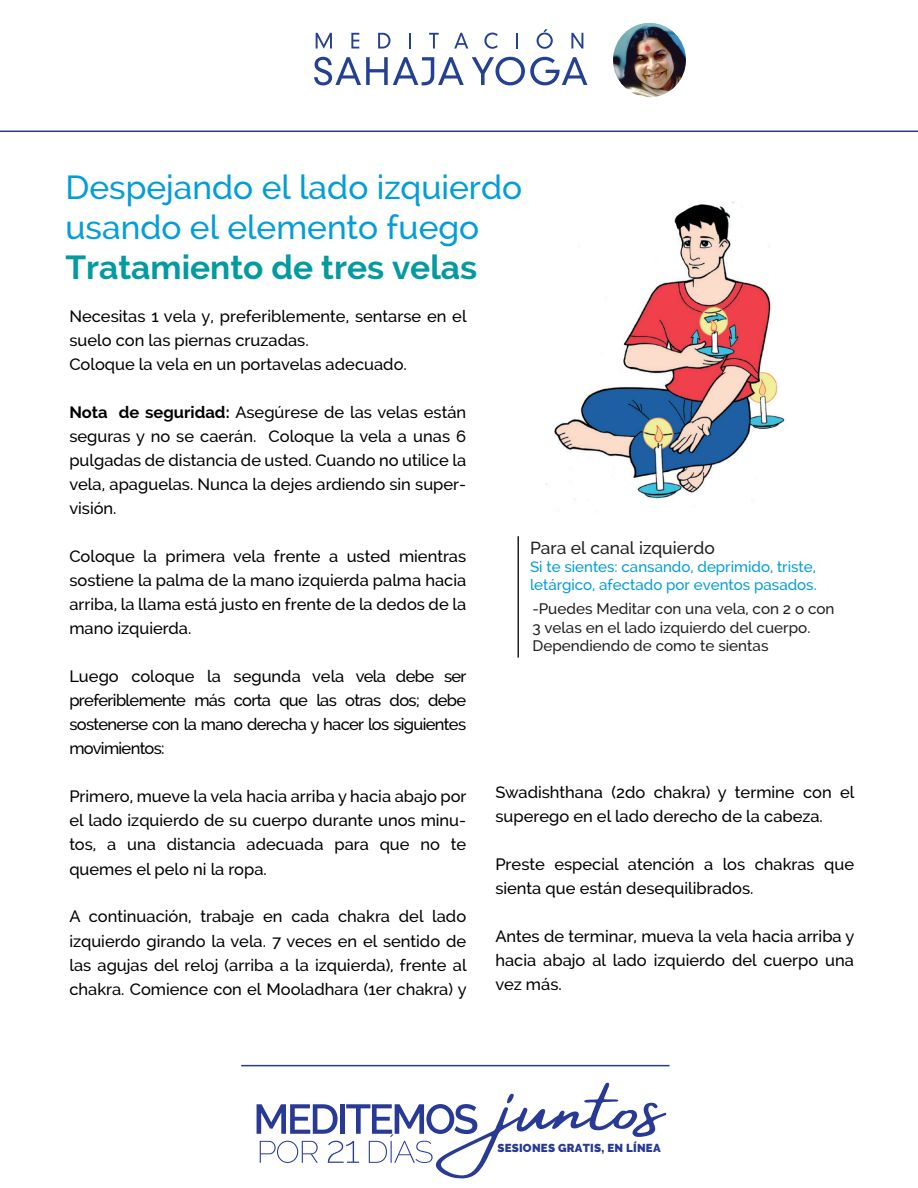
<style>
.page{position:relative;width:918px;height:1188px;background:#fff}
.page>*{position:absolute;margin:0;border:0;box-sizing:border-box;transform-origin:0 0}
.t1{font:500 33.45px/40.2px "Raleway";color:#039dd9}
.t2{font:700 33.45px "Raleway";color:#039aa0}
.t3{font:500 17.4px "Raleway";color:#231f20}
.t4{font:500 16.5px/24px "Raleway";color:#000;text-align:justify}
.t5{font:500 15.3px/18.3px "Raleway";color:#231f20}
.t6{font:500 15.15px/18.1px "Raleway";color:#039dd9}
.t7{font:900 11.55px "Raleway";letter-spacing:.02em;color:#283a96}
.s1{font-weight:700}
</style>
<div class="page">
<svg style="left:257px;top:1083px;width:410px;height:96px"></svg>
<img style="left:612px;top:22px;width:75px;height:76px;border-radius:38px">
<div style="left:610px;top:19px;width:79px;height:82px;border:4px solid #fff;border-radius:50%"></div>
<hr style="left:0;top:131px;width:918px;height:1px;background:#283a96">
<svg style="left:314px;top:57px;width:150px;height:28px"></svg>
<svg style="left:472px;top:57px;width:115px;height:28px"></svg>
<svg style="left:316px;top:33px;width:16px;height:16px"></svg>
<svg style="left:351px;top:33px;width:8px;height:16px"></svg>
<svg style="left:378px;top:33px;width:12px;height:16px"></svg>
<svg style="left:409px;top:33px;width:2px;height:16px"></svg>
<svg style="left:429px;top:33px;width:10px;height:16px"></svg>
<svg style="left:454px;top:33px;width:14px;height:16px"></svg>
<svg style="left:484px;top:33px;width:14px;height:16px"></svg>
<svg style="left:516px;top:33px;width:2px;height:16px"></svg>
<svg style="left:537px;top:29px;width:16px;height:20px"></svg>
<svg style="left:571px;top:33px;width:12px;height:16px"></svg>
<hr style="left:241px;top:1065px;width:429px;height:1px;background:#283a96">
<img style="left:546px;top:201px;width:239px;height:311px">
<hr style="left:517px;top:536px;width:2px;height:122px;background:#231f20">
<h1 class="t1" style="left:65px;top:167px;width:458px">Despejando el lado izquierdo usando el elemento fuego</h1>
<h1 class="t2" style="left:65px;top:248px;width:413px">Tratamiento de tres velas</h1>
<p class="t4" style="left:69px;top:305px;width:399px;text-align:left">Necesitas 1 vela y, preferiblemente, sentarse en el suelo con las piernas cruzadas.<br>Coloque la vela en un portavelas adecuado.</p>
<p class="t4" style="left:69px;top:401px;width:398px"><span class="s1">Nota de seguridad:</span> Asegúrese de las velas están seguras y no se caerán. Coloque la vela a unas 6 pulgadas de distancia de usted. Cuando no utilice la vela, apaguelas. Nunca la dejes ardiendo sin super&shy;visión.</p>
<p class="t4" style="left:69px;top:545px;width:398px">Coloque la primera vela frente a usted mientras sostiene la palma de la mano izquierda palma hacia arriba, la llama está justo en frente de la dedos de la mano izquierda.</p>
<p class="t4" style="left:69px;top:665px;width:399px">Luego coloque la segunda vela vela debe ser preferiblemente más corta que las otras dos; debe sostenerse con la mano derecha y hacer los siguientes movimientos:</p>
<p class="t4" style="left:69px;top:785px;width:399px">Primero, mueve la vela hacia arriba y hacia abajo por el lado izquierdo de su cuerpo durante unos minu&shy;tos, a una distancia adecuada para que no te quemes el pelo ni la ropa.</p>
<p class="t4" style="left:69px;top:905px;width:399px">A continuación, trabaje en cada chakra del lado izquierdo girando la vela. 7 veces en el sentido de las agujas del reloj (arriba a la izquierda), frente al chakra. Comience con el Mooladhara (1er chakra) y</p>
<p class="t3" style="left:530px;top:537px;width:186px">Para el canal izquierdo</p>
<p class="t6" style="left:530px;top:557px;width:288px">Si te sientes: cansando, deprimido, triste, letárgico, afectado por eventos pasados.</p>
<p class="t5" style="left:532px;top:600px;width:304px">-Puedes Meditar con una vela, con 2 o con<br>3 velas en el lado izquierdo del cuerpo.<br>Dependiendo de como te sientas</p>
<p class="t4" style="left:495px;top:780px;width:361px">Swadishthana (2do chakra) y termine con el superego en el lado derecho de la cabeza.</p>
<p class="t4" style="left:495px;top:852px;width:360px">Preste especial atención a los chakras que sienta que están desequilibrados.</p>
<p class="t4" style="left:495px;top:924px;width:361px">Antes de terminar, mueva la vela hacia arriba y hacia abajo al lado izquierdo del cuerpo una vez más.</p>
<p class="t7" style="left:497px;top:1141px;width:165px">SESIONES GRATIS, EN LÍNEA</p>
</div>
